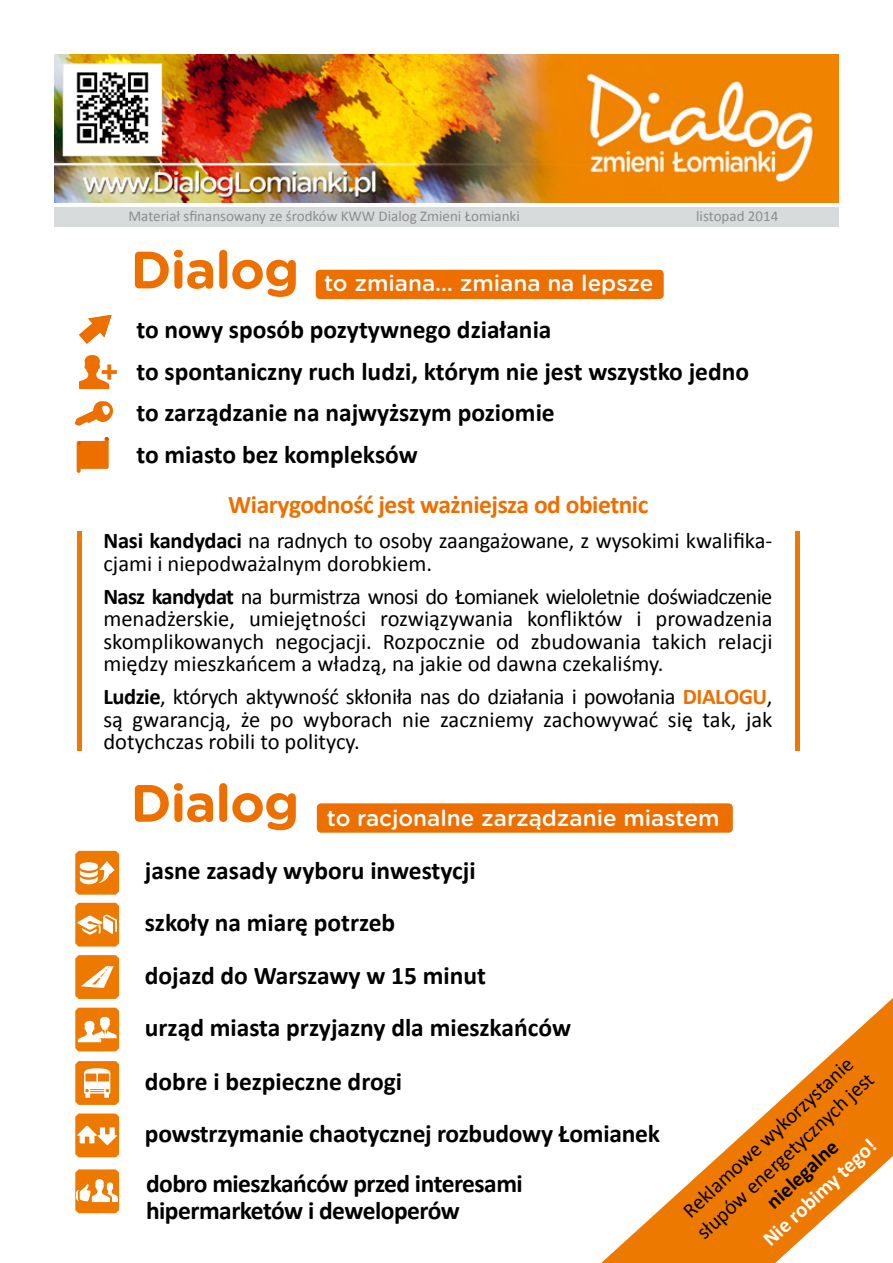
<style>
.page{position:relative;width:893px;height:1263px;background:#fff}
.page>*{position:absolute;margin:0;border:0;box-sizing:border-box;transform-origin:0 0}
.t1{font:700 52.5px "Gotham Rounded";letter-spacing:-.02em;color:#ed6f00}
.t2{font:700 25.5px/52.5px "Calibri";color:#000}
.t3{font:700 25.5px/27px "Calibri";letter-spacing:-.02em;color:#000}
.t4{font:700 25.5px "Calibri";letter-spacing:-.02em;color:#ed6f00}
.t5{font:22.5px/22.5px "Calibri";color:#000;text-align:justify}
.t6{font:500 22.5px "Gotham Rounded";color:#fff}
.t7{font:21px/25.2px "Calibri";color:#000;text-align:center}
.t8{font:700 21px "Calibri";color:#fff}
.t9{font:15px "Calibri";color:#8d8c90}
.s1{font-weight:700}
.s2{font-weight:700;color:#ed6f00}
.s3{font-size:19.5px}
</style>
<div class="page">
<img style="left:54px;top:54px;width:785px;height:149px">
<div style="left:54px;top:207px;width:785px;height:19px;background:#d8dbdc"></div>
<div style="left:317px;top:803px;width:416px;height:30px;background:#ed6f00;border-radius:4px"></div>
<hr style="left:77px;top:531px;width:4px;height:220px;background:#ee7900">
<hr style="left:795px;top:531px;width:4px;height:220px;background:#ee7900">
<img style="left:65px;top:65px;width:95px;height:89px">
<div style="left:63px;top:63px;width:99px;height:93px;border:1px solid #edeeef"></div>
<svg style="left:601px;top:998px;width:292px;height:265px"></svg>
<svg style="left:75px;top:851px;width:44px;height:44px"></svg>
<svg style="left:75px;top:903px;width:44px;height:43px"></svg>
<svg style="left:75px;top:955px;width:44px;height:44px;background:#f1912e"></svg>
<svg style="left:75px;top:1008px;width:44px;height:43px"></svg>
<svg style="left:75px;top:1061px;width:44px;height:44px"></svg>
<svg style="left:75px;top:1113px;width:44px;height:44px"></svg>
<svg style="left:77px;top:437px;width:32px;height:36px"></svg>
<svg style="left:79px;top:355px;width:38px;height:34px"></svg>
<svg style="left:79px;top:315px;width:33px;height:29px"></svg>
<svg style="left:75px;top:401px;width:38px;height:25px"></svg>
<svg style="left:75px;top:1169px;width:44px;height:44px"></svg>
<div style="left:316px;top:270px;width:348px;height:29px;background:#ed6f00;border-radius:4px"></div>
<p class="t9" style="left:128px;top:207px;width:393px">Materiał sfinansowany ze środków KWW Dialog Zmieni Łomianki</p>
<p class="t9" style="left:696px;top:207px;width:84px">listopad 2014</p>
<h1 class="t1" style="left:130px;top:231px;width:170px">Dialog</h1>
<p class="t6" style="left:324px;top:267px;width:331px">to zmiana… zmiana na lepsze</p>
<p class="t2" style="left:136px;top:309px;width:614px;line-height:41.5px">to nowy sposób pozytywnego działania<br>to spontaniczny ruch ludzi, którym nie jest wszystko jedno to zarządzanie na najwyższym poziomie<br>to miasto bez kompleksów</p>
<p class="t4" style="left:228px;top:489px;width:422px">Wiarygodność jest ważniejsza od obietnic</p>
<p class="t5" style="left:103px;top:530px;width:670px"><span class="s1">Nasi kandydaci</span> na radnych to osoby zaangażowane, z wysokimi kwalifika&shy;cjami i niepodważalnym dorobkiem.</p>
<p class="t5" style="left:103px;top:585px;width:670px"><span class="s1">Nasz kandydat</span> na burmistrza wnosi do Łomianek wieloletnie doświadczenie menadżerskie, umiejętności rozwiązywania konfliktów i prowadzenia skomplikowanych negocjacji. Rozpocznie od zbudowania takich relacji między mieszkańcem a władzą, na jakie od dawna czekaliśmy.</p>
<p class="t5" style="left:103px;top:686px;width:670px"><span class="s1">Ludzie</span>, których aktywność skłoniła nas do działania i powołania <span class="s2">DIALOGU</span>, są gwarancją, że po wyborach nie zaczniemy zachowywać się tak, jak dotychczas robili to politycy.</p>
<h1 class="t1" style="left:130px;top:765px;width:170px">Dialog</h1>
<p class="t6" style="left:327px;top:802px;width:394px">to racjonalne zarządzanie miastem</p>
<p class="t2" style="left:145px;top:844px;width:516px">jasne zasady wyboru inwestycji<br>szkoły na miarę potrzeb<br>dojazd do Warszawy w 15 minut<br>urząd miasta przyjazny dla mieszkańców<br>dobre i bezpieczne drogi<br>powstrzymanie chaotycznej rozbudowy Łomianek</p>
<p class="t3" style="left:146px;top:1170px;width:378px">dobro mieszkańców przed interesami hipermarketów i deweloperów</p>
<p class="t7" style="left:674px;top:1207px;width:235px;rotate:-43deg">Reklamowe wykorzystanie słupów energetycznych jes<span class="s3">t </span><span class="s1">nielegalne</span></p>
<p class="t8" style="left:757px;top:1232px;width:148px;rotate:-43deg">Nie robimy tego!</p>
</div>
